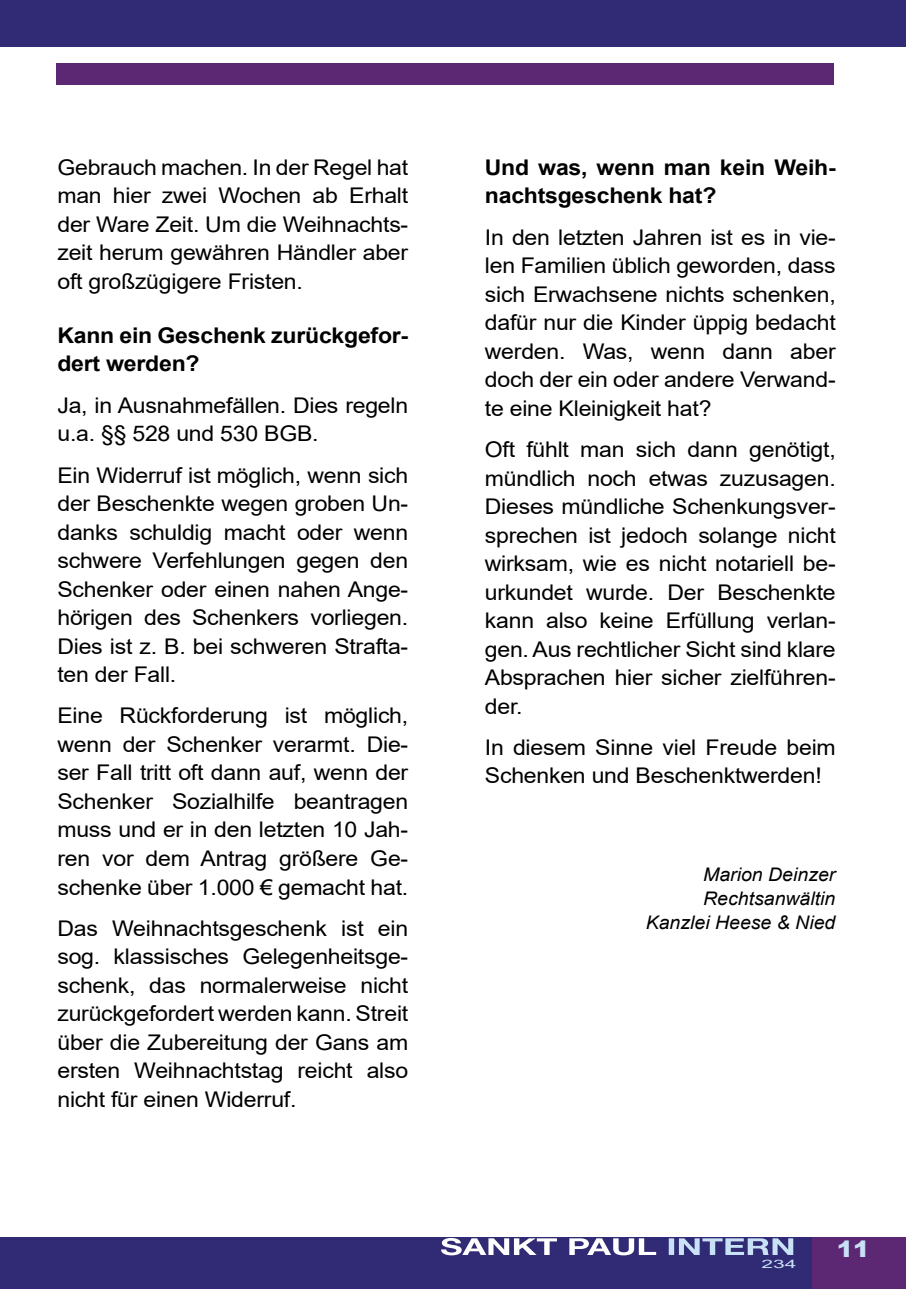
<style>
.page{position:relative;width:906px;height:1289px;background:#fff}
.page>*{position:absolute;margin:0;border:0;box-sizing:border-box;transform-origin:0 0}
.t1{font:900 22.5px "Arial";color:#c8e1f6;scale:1.1 1}
.t2{font:21.6px/28.5px "Arial";letter-spacing:-.01em;color:#000;text-align:justify;scale:1.07 1}
.t3{font:700 21.6px/28.5px "Arial";letter-spacing:-.01em;color:#000;scale:1.07 1}
.t4{font:italic 18.75px/24px "Arial";color:#000;text-align:right;scale:1.04 1}
.t5{font:11.55px "Arial";color:#c8e1f6;scale:1.82 1}
</style>
<div class="page">
<div style="left:0;top:0;width:906px;height:47px;background:#312a74"></div>
<div style="left:0;top:1237px;width:812px;height:51px;background:#312a74"></div>
<div style="left:812px;top:1237px;width:94px;height:51px;background:#5c2874"></div>
<svg style="left:669px;top:1238px;width:124px;height:16px"></svg>
<svg style="left:441px;top:1238px;width:215px;height:17px"></svg>
<div style="left:57px;top:64px;width:776px;height:21px;background:#5c2874"></div>
<p class="t2" style="left:57px;top:153px;width:329px">Gebrauch machen. In der Regel hat man hier zwei Wochen ab Erhalt der Ware Zeit. Um die Weihnachts&shy;zeit herum gewähren Händler aber oft großzügigere Fristen.</p>
<p class="t3" style="left:57px;top:321px;width:329px">Kann ein Geschenk zurückgefor&shy;dert werden?</p>
<p class="t2" style="left:57px;top:391px;width:329px">Ja, in Ausnahmefällen. Dies regeln u.a. §§ 528 und 530 BGB.</p>
<p class="t2" style="left:57px;top:460px;width:329px">Ein Widerruf ist möglich, wenn sich der Beschenkte wegen groben Un&shy;danks schuldig macht oder wenn schwere Verfehlungen gegen den Schenker oder einen nahen Ange&shy;hörigen des Schenkers vorliegen.<br>Dies ist z. B. bei schweren Strafta&shy;ten der Fall.</p>
<p class="t2" style="left:57px;top:701px;width:329px">Eine Rückforderung ist möglich, wenn der Schenker verarmt. Die&shy;ser Fall tritt oft dann auf, wenn der Schenker Sozialhilfe beantragen muss und er in den letzten 10 Jah&shy;ren vor dem Antrag größere Ge&shy;schenke über 1.000 € gemacht hat.</p>
<p class="t2" style="left:57px;top:913px;width:329px">Das Weihnachtsgeschenk ist ein sog. klassisches Gelegenheitsge&shy;schenk, das normalerweise nicht zurückgefordert werden kann. Streit über die Zubereitung der Gans am ersten Weihnachtstag reicht also nicht für einen Widerruf.</p>
<p class="t3" style="left:485px;top:153px;width:329px">Und was, wenn man kein Weih&shy;nachtsgeschenk hat?</p>
<p class="t2" style="left:485px;top:223px;width:329px">In den letzten Jahren ist es in vie&shy;len Familien üblich geworden, dass sich Erwachsene nichts schenken, dafür nur die Kinder üppig bedacht werden. Was, wenn dann aber doch der ein oder andere Verwand&shy;te eine Kleinigkeit hat?</p>
<p class="t2" style="left:485px;top:435px;width:329px">Oft fühlt man sich dann genötigt, mündlich noch etwas zuzusagen.<br>Dieses mündliche Schenkungsver&shy;sprechen ist jedoch solange nicht wirksam, wie es nicht notariell be&shy;urkundet wurde. Der Beschenkte kann also keine Erfüllung verlan&shy;gen. Aus rechtlicher Sicht sind klare Absprachen hier sicher zielführen&shy;der.</p>
<p class="t2" style="left:485px;top:733px;width:329px">In diesem Sinne viel Freude beim<br>Schenken und Beschenktwerden!</p>
<p class="t4" style="left:645px;top:862px;width:184px">Marion Deinzer<br>Rechtsanwältin<br>Kanzlei Heese &amp; Nied</p>
<p class="t5" style="left:761px;top:1255px;width:21px">234</p>
<p class="t1" style="left:837px;top:1232px;width:32px">11</p>
</div>
